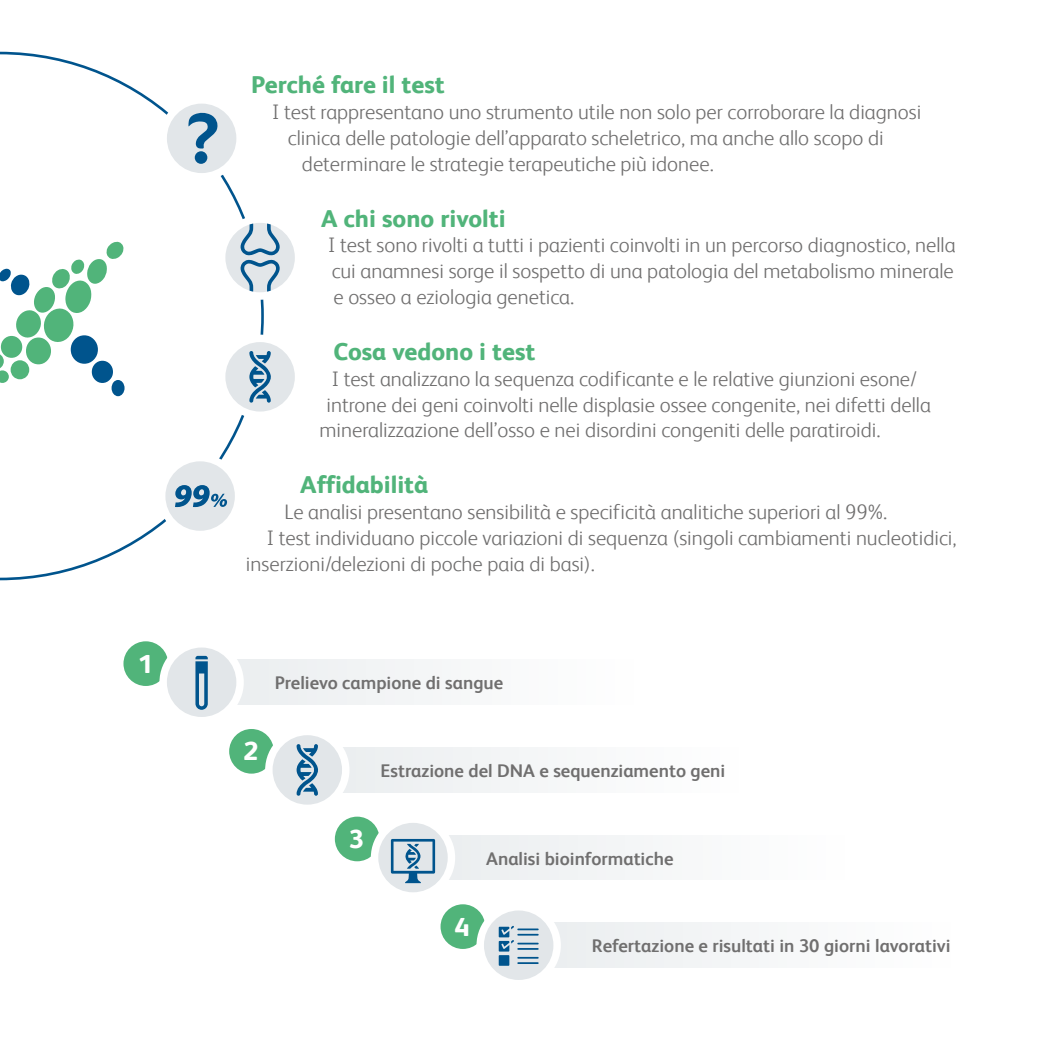
<style>
.page{position:relative;width:1042px;height:1042px;background:#fff}
.page>*{position:absolute;margin:0;border:0;box-sizing:border-box;transform-origin:0 0}
.t1{font:800 26.25px "FS Albert Pro";color:#fff}
.t2{font:800 24.5px "FS Albert Pro";color:#51b47a}
.t3{font:300 21px/25.7px "FS Albert Pro";color:#706f6f;text-align:justify}
.t4{font:700 18.38px "FS Albert Pro";color:#706f6f}
</style>
<div class="page">
<svg style="left:0;top:52px;width:264px;height:528px"></svg>
<div style="left:218px;top:215px;width:84px;height:85px;background:#fff;border-radius:50%"></div>
<div style="left:218px;top:335px;width:84px;height:84px;background:#fff;border-radius:50%"></div>
<div style="left:158px;top:454px;width:84px;height:84px;background:#fff;border-radius:50%"></div>
<div style="left:159px;top:96px;width:85px;height:84px;background:#fff;border-radius:50%"></div>
<svg style="left:0;top:241px;width:125px;height:155px"></svg>
<div style="left:167px;top:104px;width:69px;height:69px;background:#e2e6e9;border-radius:50%"></div>
<div style="left:195px;top:151px;width:12px;height:13px;background:#00548d;border-radius:50%"></div>
<svg style="left:188px;top:112px;width:30px;height:37px"></svg>
<div style="left:225px;top:223px;width:70px;height:69px;background:#e2e6e9;border-radius:50%"></div>
<svg style="left:240px;top:223px;width:40px;height:69px"></svg>
<div style="left:225px;top:342px;width:70px;height:69px;background:#e2e6e9;border-radius:50%"></div>
<svg style="left:249px;top:351px;width:22px;height:52px"></svg>
<div style="left:165px;top:461px;width:70px;height:70px;background:#e2e6e9;border-radius:50%"></div>
<svg style="left:175px;top:485px;width:52px;height:22px"></svg>
<div style="left:123px;top:641px;width:45px;height:45px;background:#51b47a;border-radius:50%"></div>
<div style="left:202px;top:660px;width:448px;height:44px;background:#f5f7f8"></div>
<div style="left:159px;top:640px;width:85px;height:84px;background:#fff;border-radius:50%"></div>
<div style="left:167px;top:647px;width:69px;height:70px;background:#e2e6e9;border-radius:50%"></div>
<svg style="left:195px;top:656px;width:13px;height:54px"></svg>
<div style="left:307px;top:747px;width:449px;height:45px;background:#f5f7f8"></div>
<div style="left:229px;top:729px;width:45px;height:44px;background:#51b47a;border-radius:50%"></div>
<div style="left:265px;top:728px;width:84px;height:84px;background:#fff;border-radius:50%"></div>
<div style="left:273px;top:735px;width:69px;height:69px;background:#e2e6e9;border-radius:50%"></div>
<svg style="left:296px;top:744px;width:22px;height:52px"></svg>
<div style="left:413px;top:835px;width:449px;height:45px;background:#f5f7f8"></div>
<div style="left:335px;top:816px;width:44px;height:45px;background:#51b47a;border-radius:50%"></div>
<div style="left:371px;top:815px;width:84px;height:85px;background:#fff;border-radius:50%"></div>
<div style="left:378px;top:823px;width:70px;height:69px;background:#e2e6e9;border-radius:50%"></div>
<svg style="left:391px;top:839px;width:44px;height:44px"></svg>
<div style="left:519px;top:923px;width:448px;height:44px;background:#f5f7f8"></div>
<div style="left:440px;top:904px;width:45px;height:45px;background:#51b47a;border-radius:50%"></div>
<div style="left:476px;top:903px;width:85px;height:84px;background:#fff;border-radius:50%"></div>
<div style="left:484px;top:910px;width:69px;height:70px;background:#e2e6e9;border-radius:50%"></div>
<div style="left:499px;top:955px;width:10px;height:11px;background:#00548d"></div>
<svg style="left:517px;top:957px;width:22px;height:1px"></svg>
<hr style="left:517px;top:962px;width:22px;height:2px;background:#00548d">
<svg style="left:499px;top:926px;width:40px;height:25px"></svg>
<p class="t1" style="left:138px;top:643px;width:16px">1</p>
<p class="t2" style="left:251px;top:66px;width:195px">Perché fare il test</p>
<p class="t3" style="left:272px;top:98px;width:650px">I test rappresentano uno strumento utile non solo per corroborare la diagnosi</p>
<p class="t3" style="left:288px;top:124px;width:597px">clinica delle patologie dell’apparato scheletrico, ma anche allo scopo di</p>
<p class="t3" style="left:302px;top:149px;width:413px">determinare le strategie terapeutiche più idonee.</p>
<p class="t2" style="left:321px;top:199px;width:186px">A chi sono rivolti</p>
<p class="t3" style="left:328px;top:231px;width:629px">I test sono rivolti a tutti i pazienti coinvolti in un percorso diagnostico, nella cui anamnesi sorge il sospetto di una patologia del metabolismo minerale e osseo a eziologia genetica.</p>
<p class="t2" style="left:333px;top:332px;width:203px">Cosa vedono i test</p>
<p class="t3" style="left:332px;top:364px;width:587px">I test analizzano la sequenza codificante e le relative giunzioni esone/</p>
<p class="t3" style="left:326px;top:390px;width:606px">introne dei geni coinvolti nelle displasie ossee congenite, nei difetti della</p>
<p class="t3" style="left:319px;top:416px;width:563px">mineralizzazione dell’osso e nei disordini congeniti delle paratiroidi.</p>
<p class="t2" style="left:300px;top:465px;width:129px">Affidabilità</p>
<p class="t3" style="left:284px;top:497px;width:604px">Le analisi presentano sensibilità e specificità analitiche superiori al 99%.</p>
<p class="t3" style="left:267px;top:523px;width:691px">I test individuano piccole variazioni di sequenza (singoli cambiamenti nucleotidici,</p>
<p class="t3" style="left:246px;top:549px;width:350px">inserzioni/delezioni di poche paia di basi).</p>
<p class="t4" style="left:275px;top:670px;width:230px">Prelievo campione di sangue</p>
<p class="t1" style="left:244px;top:731px;width:16px">2</p>
<p class="t4" style="left:380px;top:758px;width:346px">Estrazione del DNA e sequenziamento geni</p>
<p class="t1" style="left:349px;top:818px;width:16px">3</p>
<p class="t4" style="left:486px;top:845px;width:189px">Analisi bioinformatiche</p>
<p class="t1" style="left:455px;top:906px;width:16px">4</p>
<p class="t4" style="left:592px;top:933px;width:360px">Refertazione e risultati in 30 giorni lavorativi</p>
</div>
